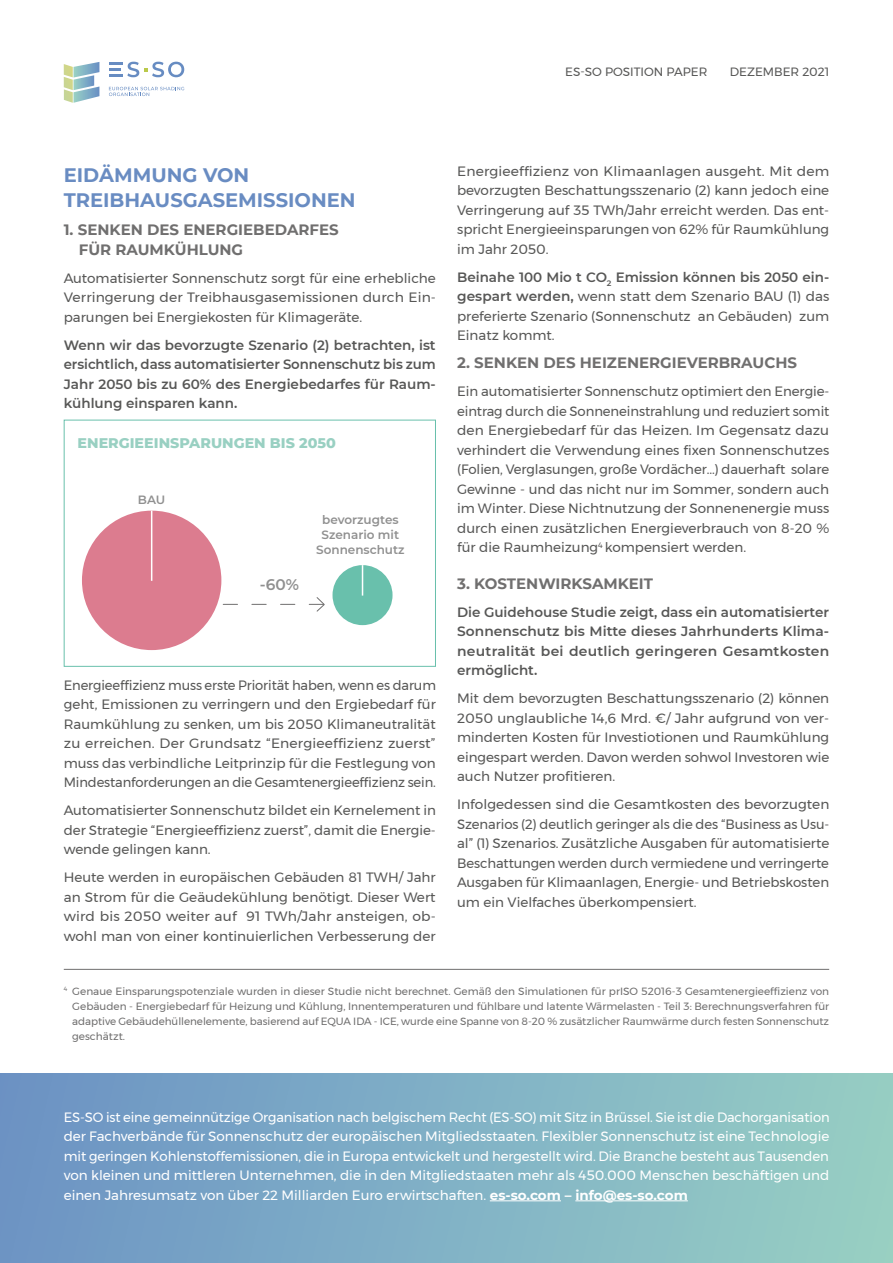
<style>
.page{position:relative;width:893px;height:1263px;background:#fff}
.page>*{position:absolute;margin:0;border:0;box-sizing:border-box;transform-origin:0 0}
.t1{font:700 19.5px/25.5px "Montserrat";color:#698cc2}
.t2{font:600 15.45px "Montserrat";color:#909090}
.t3{font:700 15px/19.5px "Montserrat";color:#706f6f}
.t4{font:800 14.25px "Montserrat";color:#99d0c2}
.t5{font:13.5px/19.5px "Montserrat";color:#575756;text-align:justify}
.t6{font:13.5px/19.5px "Montserrat";color:#fff;text-align:justify}
.t7{font:600 13.5px/19.5px "Montserrat";color:#575756;text-align:justify}
.t8{font:600 12px/15px "Montserrat";color:#909090;text-align:center}
.t9{font:12px "Montserrat";color:#575756}
.t10{font:10.5px/15px "Montserrat";letter-spacing:-.005em;color:#706f6f;text-align:justify}
.s1{font-weight:600}
.s2{font-weight:700}
</style>
<div class="page">
<div style="left:64px;top:420px;width:372px;height:247px;background:#fff;border:1px solid #69c0ac"></div>
<div style="left:82px;top:511px;width:139px;height:139px;background:#dc7c8f;border-radius:50%"></div>
<hr style="left:151px;top:511px;width:1px;height:70px;background:#fff">
<div style="left:332px;top:565px;width:61px;height:60px;background:#69c0ac;border-radius:50%"></div>
<hr style="left:362px;top:565px;width:1px;height:31px;background:#fff">
<svg style="left:223px;top:597px;width:102px;height:15px"></svg>
<hr style="left:64px;top:969px;width:765px;height:1px;background:#706f6f">
<div style="left:0;top:1074px;width:893px;height:189px;background:linear-gradient(to right,#6b93c5,#97cfc4)"></div>
<hr style="left:490px;top:1200px;width:71px;height:1px;background:#fff">
<hr style="left:575px;top:1200px;width:113px;height:1px;background:#fff">
<svg style="left:64px;top:62px;width:35px;height:41px"></svg>
<hr style="left:109px;top:62px;width:14px;height:3px;background:#678cc2">
<svg style="left:109px;top:68px;width:12px;height:3px"></svg>
<svg style="left:127px;top:62px;width:57px;height:15px"></svg>
<hr style="left:109px;top:74px;width:14px;height:3px;background:#678cc2">
<svg style="left:109px;top:87px;width:75px;height:9px"></svg>
<p class="t9" style="left:565px;top:63px;width:144px">ES-SO POSITION PAPER</p>
<p class="t9" style="left:730px;top:63px;width:101px">DEZEMBER 2021</p>
<h1 class="t1" style="left:64px;top:161px;width:293px">EIDÄMMUNG VON<br>TREIBHAUSGASEMISSIONEN</h1>
<p class="t3" style="left:79px;top:219px;width:261px;text-indent:-15px">1. SENKEN DES ENERGIEBEDARFES<br>FÜR RAUMKÜHLUNG</p>
<p class="t5" style="left:64px;top:268px;width:374px">Automatisierter Sonnenschutz sorgt für eine erhebliche Verringerung der Treibhausgasemissionen durch Ein&shy;parungen bei Energiekosten für Klimageräte.</p>
<p class="t7" style="left:64px;top:334px;width:374px">Wenn wir das bevorzugte Szenario (2) betrachten, ist ersichtlich, dass automatisierter Sonnenschutz bis zum Jahr 2050 bis zu 60% des Energiebedarfes für Raum&shy;kühlung einsparen kann.</p>
<p class="t4" style="left:78px;top:432px;width:260px">ENERGIEEINSPARUNGEN BIS 2050</p>
<p class="t8" style="left:138px;top:491px;width:29px">BAU</p>
<p class="t2" style="left:260px;top:573px;width:41px">-60%</p>
<p class="t8" style="left:316px;top:512px;width:90px">bevorzugtes<br>Szenario mit<br>Sonnenschutz</p>
<p class="t5" style="left:64px;top:675px;width:374px">Energieeffizienz muss erste Priorität haben, wenn es darum geht, Emissionen zu verringern und den Ergiebedarf für Raumkühlung zu senken, um bis 2050 Klimaneutralität zu erreichen. Der Grundsatz “Energieeffizienz zuerst” muss das verbindliche Leitprinzip für die Festlegung von Mindestanforderungen an die Gesamtenergieeffizienz sein.</p>
<p class="t5" style="left:64px;top:800px;width:374px">Automatisierter Sonnenschutz bildet ein Kernelement in der Strategie “Energieeffizienz zuerst”, damit die Energie&shy;wende gelingen kann.</p>
<p class="t5" style="left:64px;top:867px;width:374px">Heute werden in europäischen Gebäuden 81 TWH/ Jahr an Strom für die Geäudekühlung benötigt. Dieser Wert wird bis 2050 weiter auf 91 TWh/Jahr ansteigen, ob&shy;wohl man von einer kontinuierlichen Verbesserung der</p>
<p class="t5" style="left:457px;top:161px;width:374px">Energieeffizienz von Klimaanlagen ausgeht. Mit dem bevorzugten Beschattungsszenario (2) kann jedoch eine Verringerung auf 35 TWh/Jahr erreicht werden. Das ent&shy;spricht Energieeinsparungen von 62% für Raumkühlung im Jahr 2050.</p>
<p class="t5" style="left:457px;top:267px;width:374px"><span class="s1">Beinahe 100 Mio t CO</span><sub>2</sub> <span class="s1">Emission können bis 2050 ein&shy;gespart werden,</span> wenn statt dem Szenario BAU (1) das preferierte Szenario (Sonnenschutz an Gebäuden) zum Einatz kommt.</p>
<p class="t3" style="left:457px;top:352px;width:341px">2. SENKEN DES HEIZENERGIEVERBRAUCHS</p>
<p class="t5" style="left:457px;top:382px;width:374px">Ein automatisierter Sonnenschutz optimiert den Energie&shy;eintrag durch die Sonneneinstrahlung und reduziert somit den Energiebedarf für das Heizen. Im Gegensatz dazu verhindert die Verwendung eines fixen Sonnenschutzes (Folien, Verglasungen, große Vordächer...) dauerhaft solare Gewinne - und das nicht nur im Sommer, sondern auch im Winter. Diese Nichtnutzung der Sonnenenergie muss durch einen zusätzlichen Energieverbrauch von 8-20 % für die Raumheizung<sup>4</sup> kompensiert werden.</p>
<p class="t3" style="left:457px;top:573px;width:198px">3. KOSTENWIRKSAMKEIT</p>
<p class="t7" style="left:457px;top:602px;width:374px">Die Guidehouse Studie zeigt, dass ein automatisierter Sonnenschutz bis Mitte dieses Jahrhunderts Klima&shy;neutralität bei deutlich geringeren Gesamtkosten ermöglicht.</p>
<p class="t5" style="left:457px;top:689px;width:374px">Mit dem bevorzugten Beschattungsszenario (2) können 2050 unglaubliche 14,6 Mrd. €/ Jahr aufgrund von ver&shy;minderten Kosten für Investiotionen und Raumkühlung eingespart werden. Davon werden sohwol Investoren wie auch Nutzer profitieren.</p>
<p class="t5" style="left:457px;top:795px;width:374px">Infolgedessen sind die Gesamtkosten des bevorzugten Szenarios (2) deutlich geringer als die des “Business as Usu&shy;al” (1) Szenarios. Zusätzliche Ausgaben für automatisierte Beschattungen werden durch vermiedene und verringerte Ausgaben für Klimaanlagen, Energie- und Betriebskosten um ein Vielfaches überkompensiert.</p>
<p class="t10" style="left:72px;top:983px;width:758px;text-indent:-9px"><sup>4</sup> Genaue Einsparungspotenziale wurden in dieser Studie nicht berechnet. Gemäß den Simulationen für prISO 52016-3 Gesamtenergieeffizienz von Gebäuden - Energiebedarf für Heizung und Kühlung, Innentemperaturen und fühlbare und latente Wärmelasten - Teil 3: Berechnungsverfahren für adaptive Gebäudehüllenelemente, basierend auf EQUA IDA - ICE, wurde eine Spanne von 8-20 % zusätzlicher Raumwärme durch festen Sonnenschutz geschätzt.</p>
<p class="t6" style="left:64px;top:1107px;width:767px">ES-SO ist eine gemeinnützige Organisation nach belgischem Recht (ES-SO) mit Sitz in Brüssel. Sie ist die Dachorganisation der Fachverbände für Sonnenschutz der europäischen Mitgliedsstaaten. Flexibler Sonnenschutz ist eine Technologie mit geringen Kohlenstoffemissionen, die in Europa entwickelt und hergestellt wird. Die Branche besteht aus Tausenden von kleinen und mittleren Unternehmen, die in den Mitgliedstaaten mehr als 450.000 Menschen beschäftigen und einen Jahresumsatz von über 22 Milliarden Euro erwirtschaften. <span class="s2">es-so.com – info@es-so.com</span></p>
</div>
